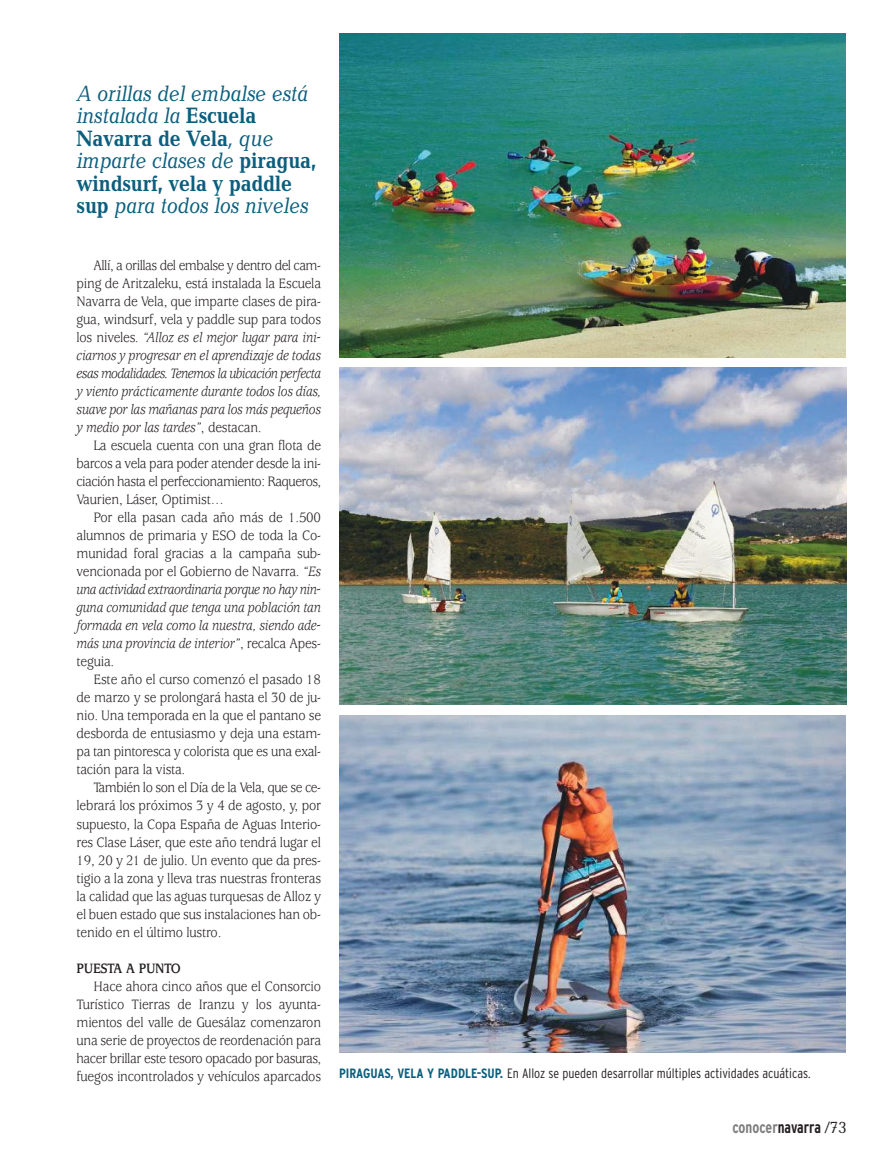
<style>
.page{position:relative;width:893px;height:1170px;background:#fff}
.page>*{position:absolute;margin:0;border:0;box-sizing:border-box;transform-origin:0 0}
.t1{font:italic 22.5px/22.5px "Candida";letter-spacing:-.01em;color:#0b5e7d;scale:.87 1}
.t2{font:700 condensed 16.5px "Interstate";color:#7d7c7e;scale:.9 1}
.t3{font:15px/18px "Usherwood";letter-spacing:-.015em;color:#241f1f;text-align:justify;scale:.9 1}
.t4{font:italic 15px/18px "Usherwood";letter-spacing:-.02em;color:#241f1f;text-align:justify;scale:.9 1}
.t5{font:700 15px "Usherwood";letter-spacing:-.015em;color:#241f1f;scale:.9 1}
.t6{font:300 condensed 13.5px "Interstate";color:#241f1f}
.s1{font-weight:700;font-style:normal}
.s2{font-style:normal}
.s3{font-style:italic}
.s4{font-weight:700;color:#0b5e7d}
.s5{color:#241f1f}
.s6{font-family:"Candida";font-weight:400;font-stretch:normal;color:#241f1f}
</style>
<div class="page">
<img style="left:340px;top:33px;width:505px;height:325px">
<img style="left:339px;top:367px;width:507px;height:337px">
<img style="left:340px;top:715px;width:505px;height:337px">
<h1 class="t1" style="left:77px;top:84px;width:277px">A orillas del embalse está instalada la <span class="s1">Escuela<br>Navarra de Vela</span>, que imparte clases de <span class="s1">piragua, windsurf, vela y paddle sup</span> para todos los niveles</h1>
<p class="t4" style="left:77px;top:258px;width:273px;text-indent:17px"><span class="s2">Allí, a orillas del embalse y dentro del cam&shy;ping de Aritzaleku, está instalada la Escuela Navarra de Vela, que imparte clases de pira&shy;gua, windsurf, vela y paddle sup para todos los niveles.</span> “Alloz es el mejor lugar para ini&shy;ciarnos y progresar en el aprendizaje de todas esas modalidades. Tenemos la ubicación perfecta y viento prácticamente durante todos los días, suave por las mañanas para los más pequeños y medio por las tardes”<span class="s2">, destacan.</span></p>
<p class="t3" style="left:77px;top:438px;width:273px;text-indent:17px">La escuela cuenta con una gran flota de barcos a vela para poder atender desde la ini&shy;ciación hasta el perfeccionamiento: Raqueros, Vaurien, Láser, Optimist…</p>
<p class="t3" style="left:77px;top:510px;width:273px;text-indent:17px">Por ella pasan cada año más de 1.500 alumnos de primaria y ESO de toda la Co&shy;munidad foral gracias a la campaña sub&shy;vencionada por el Gobierno de Navarra. <span class="s3">“Es una actividad extraordinaria porque no hay nin&shy;guna comunidad que tenga una población tan formada en vela como la nuestra, siendo ade&shy;más una provincia de interior”</span>, recalca Apes&shy;teguia.</p>
<p class="t3" style="left:77px;top:672px;width:273px;text-indent:17px">Este año el curso comenzó el pasado 18 de marzo y se prolongará hasta el 30 de ju&shy;nio. Una temporada en la que el pantano se desborda de entusiasmo y deja una estam&shy;pa tan pintoresca y colorista que es una exal&shy;tación para la vista.</p>
<p class="t3" style="left:77px;top:780px;width:273px;text-indent:17px">También lo son el Día de la Vela, que se ce&shy;lebrará los próximos 3 y 4 de agosto, y, por supuesto, la Copa España de Aguas Interio&shy;res Clase Láser, que este año tendrá lugar el 19, 20 y 21 de julio. Un evento que da pres&shy;tigio a la zona y lleva tras nuestras fronteras la calidad que las aguas turquesas de Alloz y el buen estado que sus instalaciones han ob&shy;tenido en el último lustro.</p>
<p class="t5" style="left:77px;top:962px;width:117px">PUESTA A PUNTO</p>
<p class="t3" style="left:77px;top:978px;width:273px;text-indent:17px">Hace ahora cinco años que el Consorcio Turístico Tierras de Iranzu y los ayunta&shy;mientos del valle de Guesálaz comenzaron una serie de proyectos de reordenación para hacer brillar este tesoro opacado por basuras, fuegos incontrolados y vehículos aparcados</p>
<p class="t6" style="left:339px;top:1065px;width:473px"><span class="s4">PIRAGUAS, VELA Y PADDLE-SUP.</span> En Alloz se pueden desarrollar múltiples actividades acuáticas.</p>
<p class="t2" style="left:732px;top:1117px;width:128px">conocer<span class="s5">navarra</span> <span class="s6">/73</span></p>
</div>
